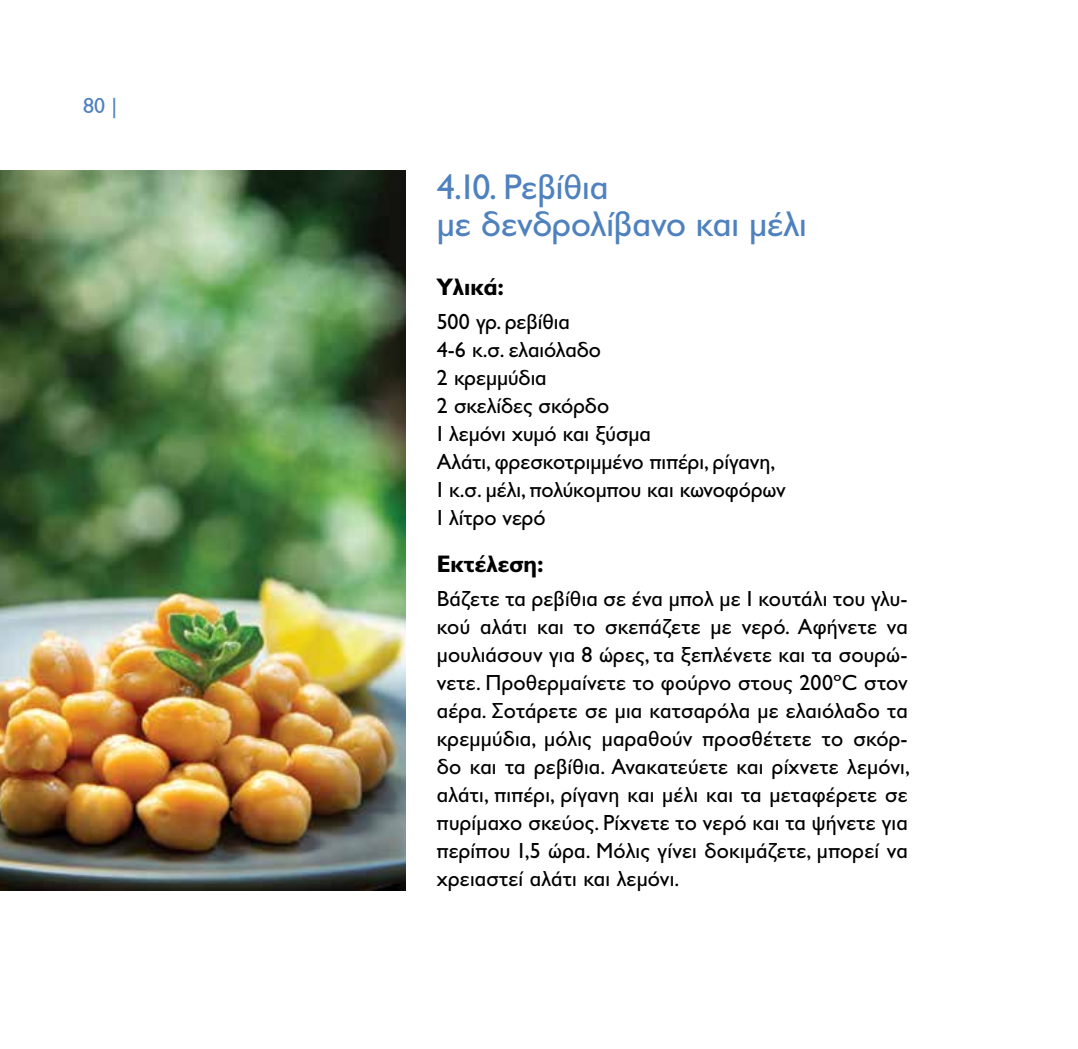
<style>
.page{position:relative;width:1078px;height:1049px;background:#fff}
.page>*{position:absolute;margin:0;border:0;box-sizing:border-box;transform-origin:0 0}
.t1{font:36px/37.4px "Gill Sans Hel";color:#4e81be}
.t2{font:700 24px "Gill Sans Hel";color:#000}
.t3{font:22px/28px "Gill Sans Hel";color:#000}
.t4{font:22px "CF Jeckyl";color:#4e81be}
</style>
<div class="page">
<img style="left:0;top:170px;width:405px;height:720px">
<p class="t4" style="left:83px;top:90px;width:35px">80 |</p>
<h1 class="t1" style="left:437px;top:169px;width:371px">4.10. Ρεβίθια<br>με δενδρολίβανο και μέλι</h1>
<p class="t2" style="left:437px;top:275px;width:69px">Υλικά:</p>
<p class="t3" style="left:437px;top:308px;width:350px">500 γρ. ρεβίθια<br>4-6 κ.σ. ελαιόλαδο<br>2 κρεμμύδια<br>2 σκελίδες σκόρδο<br>1 λεμόνι χυμό και ξύσμα<br>Αλάτι, φρεσκοτριμμένο πιπέρι, ρίγανη,<br>1 κ.σ. μέλι, πολύκομπου και κωνοφόρων<br>1 λίτρο νερό</p>
<p class="t2" style="left:437px;top:552px;width:108px">Εκτέλεση:</p>
<p class="t3" style="left:437px;top:585px;width:474px;text-align:justify">Βάζετε τα ρεβίθια σε ένα μπολ με 1 κουτάλι του γλυ&shy;κού αλάτι και το σκεπάζετε με νερό. Αφήνετε να μουλιάσουν για 8 ώρες, τα ξεπλένετε και τα σουρώ&shy;νετε. Προθερμαίνετε το φούρνο στους 200ºC στον αέρα. Σοτάρετε σε μια κατσαρόλα με ελαιόλαδο τα κρεμμύδια, μόλις μαραθούν προσθέτετε το σκόρ&shy;δο και τα ρεβίθια. Ανακατεύετε και ρίχνετε λεμόνι, αλάτι, πιπέρι, ρίγανη και μέλι και τα μεταφέρετε σε πυρίμαχο σκεύος. Ρίχνετε το νερό και τα ψήνετε για περίπου 1,5 ώρα. Μόλις γίνει δοκιμάζετε, μπορεί να χρειαστεί αλάτι και λεμόνι.</p>
</div>
